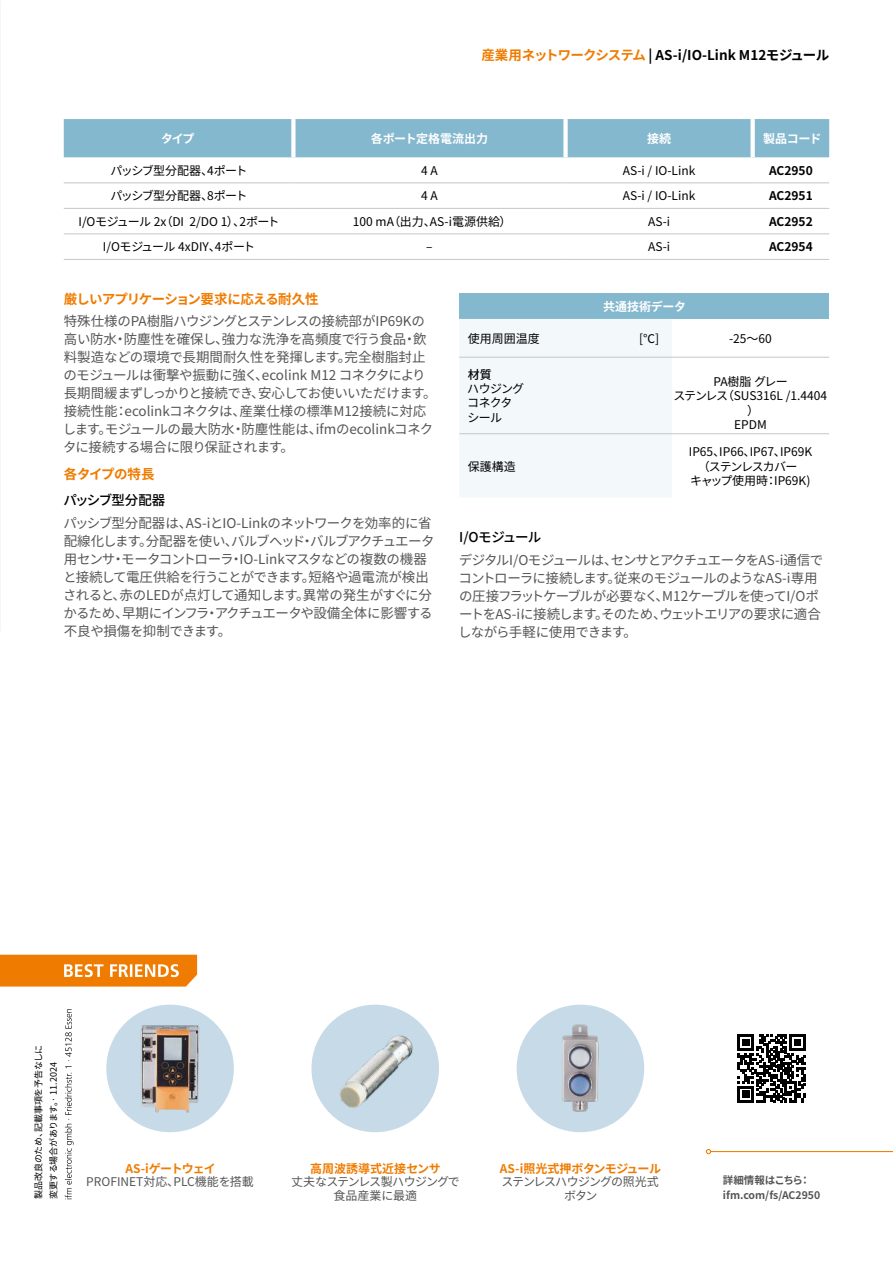
<style>
.page{position:relative;width:893px;height:1263px;background:#fff}
.page>*{position:absolute;margin:0;border:0;box-sizing:border-box;transform-origin:0 0}
.Fließtext{font:13.5px/18px "Source Han Sans";letter-spacing:-.03em;color:#565656}
.Fließtext-2{font:13.5px/18px "Source Han Sans";letter-spacing:-.055em;color:#565656}
.Box_Produktgruppe{font:700 13.5px "Source Han Sans";letter-spacing:-.035em;color:#000}
.Fließtext_Headline{font:700 13.5px "Source Han Sans";letter-spacing:-.05em;color:#ef7c00}
.Fließtext_Subheadline{font:500 13.5px "Source Han Sans";letter-spacing:-.06em;color:#000}
.Fließtext_Headline-2{font:700 13.5px "Source Han Sans";letter-spacing:-.03em;color:#ef7c00}
.Tabellentext_zentriert{font:12px/14.2px "Source Han Sans";color:#000;text-align:center}
.Best_Friends_Headline_orange{font:700 12px "Source Han Sans";letter-spacing:-.005em;color:#ef7c00}
.Tabellenkopf{font:700 12px "Source Han Sans";letter-spacing:-.005em;color:#fff}
.Tabellentext_zentriert-2{font:12px "Source Han Sans";letter-spacing:-.055em;color:#000}
.Tabellentext_TAB{font:12px "Source Han Sans";letter-spacing:-.02em;color:#000}
.BESTELLNUMMER{font:700 12px "Source Han Sans";color:#000}
.Tabellentext_zentriert-3{font:12px "Source Han Sans";letter-spacing:-.035em;color:#000}
.Best_Friends_Fließtext{font:12px/13.5px "Source Han Sans";letter-spacing:-.03em;color:#565656;text-align:center}
.Best_Friends_Fließtext-2{font:12px "Source Han Sans";color:#565656}
.Tabellentext_zentriert-4{font:12px "Source Han Sans";letter-spacing:-.025em;color:#000}
.Best_Friends_Fließtext-3{font:12px/13.5px "Source Han Sans";letter-spacing:-.08em;color:#565656;text-align:center}
.Best_Friends_Headline_orange-2{font:700 12px "Source Han Sans";letter-spacing:-.075em;color:#ef7c00}
.Tabellentext_TAB-2{font:500 12px "Source Han Sans";color:#000}
.QR_Code_linksbündig{font:700 10.5px "Source Han Sans";color:#565656}
.Datum{font:9px "Source Han Sans";letter-spacing:-.005em;color:#000}
.s1{color:#ef7c00}
</style>
<div class="page">
<svg style="left:0;top:955px;width:197px;height:31px;background:#f08b1e"></svg>
<img style="left:311px;top:1005px;width:128px;height:127px;border-radius:64px">
<img style="left:106px;top:1005px;width:128px;height:127px;border-radius:64px">
<img style="left:519px;top:1007px;width:123px;height:123px">
<hr style="left:711px;top:1151px;width:182px;height:1px;background:#ef7c00">
<svg style="left:706px;top:1149px;width:5px;height:5px"></svg>
<svg style="left:738px;top:1034px;width:68px;height:68px"></svg>
<svg style="left:65px;top:1009px;width:9px;height:190px"></svg>
<div style="left:64px;top:119px;width:765px;height:38px;background:#83b8ce"></div>
<div style="left:563px;top:119px;width:5px;height:38px;background:#fff"></div>
<div style="left:291px;top:119px;width:5px;height:38px;background:#fff"></div>
<div style="left:750px;top:119px;width:5px;height:38px;background:#fff"></div>
<hr style="left:64px;top:183px;width:229px;height:1px;background:#c5c6c6">
<hr style="left:293px;top:183px;width:273px;height:1px;background:#c5c6c6">
<hr style="left:566px;top:183px;width:187px;height:1px;background:#c5c6c6">
<hr style="left:753px;top:183px;width:76px;height:1px;background:#c5c6c6">
<hr style="left:64px;top:208px;width:229px;height:1px;background:#c5c6c6">
<hr style="left:293px;top:208px;width:273px;height:1px;background:#c5c6c6">
<hr style="left:566px;top:208px;width:187px;height:1px;background:#c5c6c6">
<hr style="left:753px;top:208px;width:76px;height:1px;background:#c5c6c6">
<hr style="left:64px;top:234px;width:229px;height:1px;background:#c5c6c6">
<hr style="left:293px;top:234px;width:273px;height:1px;background:#c5c6c6">
<hr style="left:566px;top:234px;width:187px;height:1px;background:#c5c6c6">
<hr style="left:753px;top:234px;width:76px;height:1px;background:#c5c6c6">
<hr style="left:64px;top:259px;width:229px;height:1px;background:#c5c6c6">
<hr style="left:293px;top:259px;width:273px;height:1px;background:#c5c6c6">
<hr style="left:566px;top:259px;width:187px;height:1px;background:#c5c6c6">
<hr style="left:753px;top:259px;width:76px;height:1px;background:#c5c6c6">
<div style="left:459px;top:293px;width:370px;height:26px;background:#83b8ce"></div>
<div style="left:459px;top:319px;width:213px;height:178px;background:#f3f8fa"></div>
<hr style="left:459px;top:357px;width:213px;height:1px;background:#c5c6c6">
<hr style="left:672px;top:357px;width:157px;height:1px;background:#c5c6c6">
<hr style="left:459px;top:433px;width:213px;height:1px;background:#c5c6c6">
<hr style="left:672px;top:433px;width:157px;height:1px;background:#c5c6c6">
<p class="Box_Produktgruppe" style="left:481px;top:47px;width:349px"><span class="s1">産業用ネットワークシステム</span> | AS-i/IO-Link M12モジュール</p>
<p class="Tabellenkopf" style="left:161px;top:132px;width:35px">タイプ</p>
<p class="Tabellenkopf" style="left:371px;top:132px;width:119px">各ポート定格電流出力</p>
<p class="Tabellenkopf" style="left:647px;top:132px;width:25px">接続</p>
<p class="Tabellenkopf" style="left:763px;top:132px;width:60px">製品コード</p>
<p class="Tabellentext_zentriert-2" style="left:110px;top:164px;width:139px">パッシブ型分配器、4ポート</p>
<p class="Tabellentext_zentriert" style="left:421px;top:163px;width:18px">4 A</p>
<p class="Tabellentext_zentriert" style="left:623px;top:163px;width:74px">AS-i / IO-Link</p>
<p class="BESTELLNUMMER" style="left:769px;top:164px;width:45px">AC2950</p>
<p class="Tabellentext_zentriert-2" style="left:110px;top:189px;width:139px">パッシブ型分配器、8ポート</p>
<p class="Tabellentext_zentriert" style="left:421px;top:189px;width:18px">4 A</p>
<p class="Tabellentext_zentriert" style="left:623px;top:189px;width:74px">AS-i / IO-Link</p>
<p class="BESTELLNUMMER" style="left:769px;top:189px;width:45px">AC2951</p>
<p class="Tabellentext_zentriert-3" style="left:79px;top:215px;width:203px">I/Oモジュール 2x（DI 2/DO 1）、2ポート</p>
<p class="Tabellentext_zentriert" style="left:353px;top:215px;width:160px">100 mA（出力、AS-i電源供給）</p>
<p class="Tabellentext_zentriert" style="left:648px;top:215px;width:24px">AS-i</p>
<p class="BESTELLNUMMER" style="left:769px;top:215px;width:45px">AC2952</p>
<p class="Tabellentext_zentriert-4" style="left:103px;top:240px;width:154px">I/Oモジュール 4xDIY、4ポート</p>
<p class="Tabellentext_zentriert" style="left:426px;top:240px;width:8px">–</p>
<p class="Tabellentext_zentriert" style="left:648px;top:240px;width:24px">AS-i</p>
<p class="BESTELLNUMMER" style="left:769px;top:240px;width:45px">AC2954</p>
<p class="Fließtext_Headline" style="left:64px;top:292px;width:256px">厳しいアプリケーション要求に応える耐久性</p>
<p class="Fließtext" style="left:63px;top:313px;width:376px">特殊仕様のPA樹脂ハウジングとステンレスの接続部がIP69Kの高い防水・防塵性を確保し、強力な洗浄を高頻度で行う食品・飲料製造などの環境で長期間耐久性を発揮します。完全樹脂封止のモジュールは衝撃や振動に強く、ecolink M12 コネクタにより長期間緩まずしっかりと接続でき、安心してお使いいただけます。接続性能：ecolinkコネクタは、産業仕様の標準M12接続に対応します。モジュールの最大防水・防塵性能は、ifmのecolinkコネクタに接続する場合に限り保証されます。</p>
<p class="Fließtext_Headline-2" style="left:64px;top:466px;width:92px">各タイプの特長</p>
<p class="Fließtext_Subheadline" style="left:63px;top:493px;width:104px">パッシブ型分配器</p>
<p class="Fließtext" style="left:63px;top:514px;width:373px">パッシブ型分配器は、AS-iとIO-Linkのネットワークを効率的に省配線化します。分配器を使い、バルブヘッド・バルブアクチュエータ用センサ・モータコントローラ・IO-Linkマスタなどの複数の機器と接続して電圧供給を行うことができます。短絡や過電流が検出されると、赤のLEDが点灯して通知します。異常の発生がすぐに分かるため、早期にインフラ・アクチュエータや設備全体に影響する不良や損傷を抑制できます。</p>
<p class="Tabellenkopf" style="left:603px;top:300px;width:84px">共通技術データ</p>
<p class="Tabellentext_TAB" style="left:468px;top:332px;width:73px">使用周囲温度</p>
<p class="Tabellentext_TAB" style="left:639px;top:332px;width:22px">[℃]</p>
<p class="Tabellentext_zentriert" style="left:729px;top:331px;width:44px">-25～60</p>
<p class="Tabellentext_TAB-2" style="left:468px;top:368px;width:25px">材質</p>
<p class="Tabellentext_TAB" style="left:467px;top:382px;width:59px">ハウジング</p>
<p class="Tabellentext_TAB" style="left:467px;top:396px;width:47px">コネクタ</p>
<p class="Tabellentext_TAB" style="left:468px;top:410px;width:36px">シール</p>
<p class="Tabellentext_zentriert" style="left:713px;top:375px;width:76px">PA樹脂 グレー</p>
<p class="Tabellentext_zentriert" style="left:673px;top:389px;width:155px">ステンレス（SUS316L /1.4404）</p>
<p class="Tabellentext_zentriert" style="left:734px;top:417px;width:34px">EPDM</p>
<p class="Tabellentext_TAB" style="left:468px;top:459px;width:49px">保護構造</p>
<p class="Tabellentext_zentriert" style="left:689px;top:445px;width:125px">IP65、IP66、IP67、IP69K（ステンレスカバー</p>
<p class="Tabellentext_zentriert" style="left:690px;top:473px;width:122px">キャップ使用時：IP69K)</p>
<p class="Fließtext_Subheadline" style="left:459px;top:530px;width:84px">I/Oモジュール</p>
<p class="Fließtext-2" style="left:458px;top:551px;width:367px">デジタルI/Oモジュールは、センサとアクチュエータをAS-i通信でコントローラに接続します。従来のモジュールのようなAS-i専用の圧接フラットケーブルが必要なく、M12ケーブルを使ってI/OポートをAS-iに接続します。そのため、ウェットエリアの要求に適合しながら手軽に使用できます。</p>
<p class="Datum" style="left:33px;top:1199px;width:156px;rotate:-90deg">製品改良のため、記載事項を予告なしに</p>
<p class="Datum" style="left:48px;top:1199px;width:138px;rotate:-90deg">変更する場合があります。· 11.2024</p>
<p class="Best_Friends_Headline_orange-2" style="left:125px;top:1161px;width:92px">AS-iゲートウェイ</p>
<p class="Best_Friends_Fließtext-2" style="left:86px;top:1175px;width:169px">PROFINET対応、PLC機能を搭載</p>
<p class="Best_Friends_Headline_orange" style="left:310px;top:1161px;width:132px">高周波誘導式近接センサ</p>
<p class="Best_Friends_Fließtext" style="left:291px;top:1175px;width:170px">丈夫なステンレス製ハウジングで食品産業に最適</p>
<p class="Best_Friends_Headline_orange" style="left:500px;top:1161px;width:163px">AS-i照光式押ボタンモジュール</p>
<p class="Best_Friends_Fließtext-3" style="left:501px;top:1175px;width:159px">ステンレスハウジングの照光式ボタン</p>
<p class="QR_Code_linksbündig" style="left:723px;top:1174px;width:89px">詳細情報はこちら：</p>
<p class="QR_Code_linksbündig" style="left:723px;top:1189px;width:99px">ifm.com/fs/AC2950</p>
</div>
